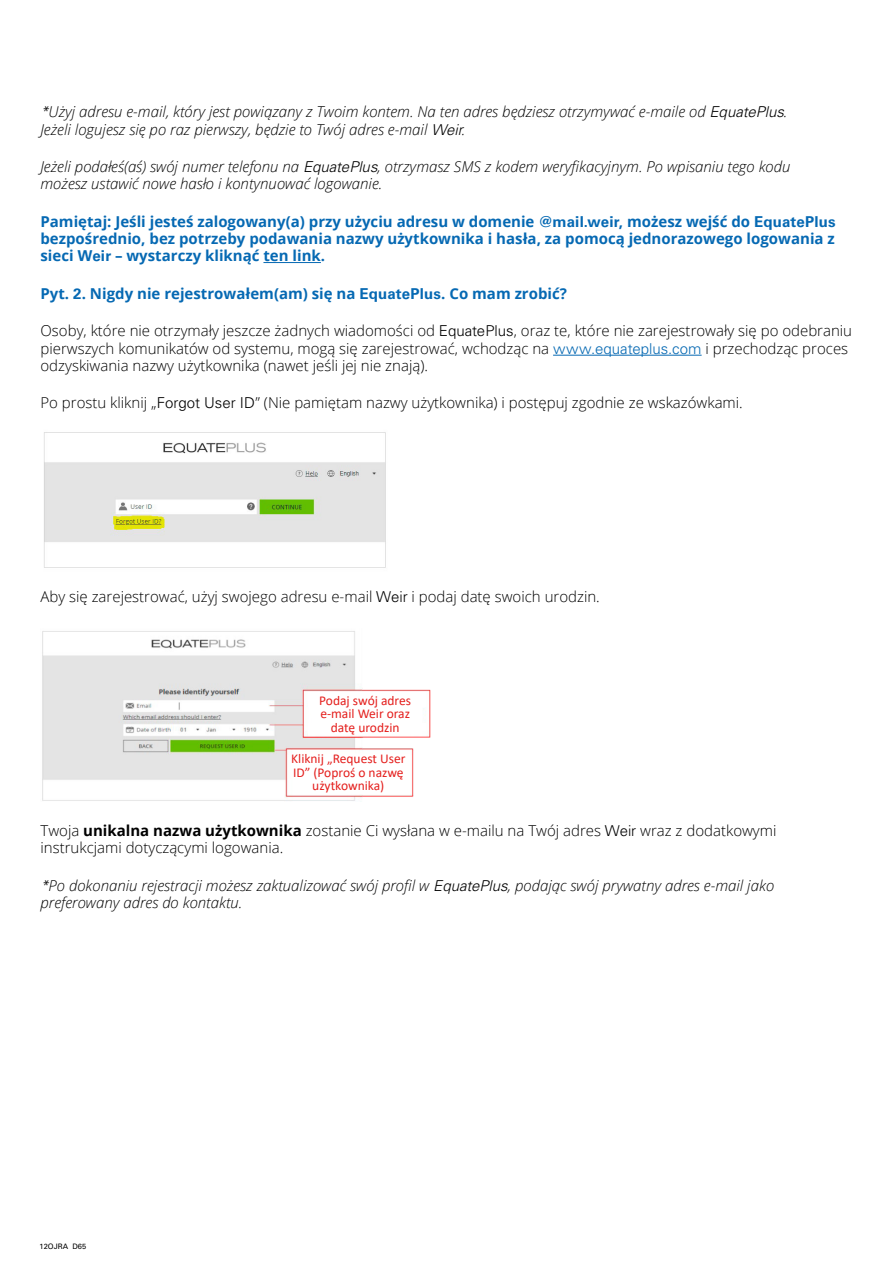
<style>
.page{position:relative;width:893px;height:1263px;background:#fff}
.page>*{position:absolute;margin:0;border:0;box-sizing:border-box;transform-origin:0 0}
.t1{font:300 15px/17.2px "Open Sans";color:#000}
.t2{font:italic 300 15px/17.2px "Open Sans";color:#000}
.t3{font:700 15px/17.2px "Open Sans";color:#0669b3;text-align:justify}
.t4{font:13.5px/13.5px "Calibri";color:#e41f1d;text-align:center}
.t5{font:7.5px "Univers LT Std";color:#000}
.s1{font-family:"Univers LT Std"}
.s2{font-family:"Univers LT Std";color:#0669b3}
.s3{font-weight:700}
</style>
<div class="page">
<img style="left:44px;top:432px;width:342px;height:136px">
<img style="left:42px;top:631px;width:388px;height:170px">
<hr style="left:263px;top:262px;width:58px;height:1px;background:#0669b3">
<hr style="left:553px;top:355px;width:149px;height:1px;background:#0669b3">
<p class="t2" style="left:40px;top:103px;width:748px"><span class="s1">*</span>Użyj adresu e-mail, który jest powiązany z Twoim kontem. Na ten adres będziesz otrzymywać e-maile od <span class="s1">EquatePlus</span>.<br>Jeżeli logujesz się po raz pierwszy, będzie to Twój adres e-mail <span class="s1">Weir</span>.</p>
<p class="t2" style="left:40px;top:158px;width:751px">Jeżeli podałeś(aś) swój numer telefonu na <span class="s1">EquatePlus</span>, otrzymasz SMS z kodem weryfikacyjnym. Po wpisaniu tego kodu możesz ustawić nowe hasło i kontynuować logowanie.</p>
<p class="t3" style="left:40px;top:212px;width:797px">Pamiętaj: Jeśli jesteś zalogowany(a) przy użyciu adresu w domenie <span class="s1">@mail.weir</span>, możesz wejść do <span class="s1">EquatePlus </span>bezpośrednio, bez potrzeby podawania nazwy użytkownika i hasła, za pomocą jednorazowego logowania z sieci <span class="s1">Weir</span> – wystarczy kliknąć ten link.</p>
<p class="t3" style="left:40px;top:284px;width:528px">Pyt. <span class="s1">2</span>. Nigdy nie rejestrowałem(am) się na <span class="s1">EquatePlus</span>. Co mam zrobić?</p>
<p class="t1" style="left:41px;top:322px;width:813px">Osoby, które nie otrzymały jeszcze żadnych wiadomości od <span class="s1">EquatePlus</span>, oraz te, które nie zarejestrowały się po odebraniu pierwszych komunikatów od systemu, mogą się zarejestrować, wchodząc na <span class="s2">www.equateplus.com</span> i przechodząc proces odzyskiwania nazwy użytkownika (nawet jeśli jej nie znają).</p>
<p class="t1" style="left:41px;top:394px;width:704px">Po prostu kliknij „<span class="s1">Forgot User ID</span>” (Nie pamiętam nazwy użytkownika) i postępuj zgodnie ze wskazówkami.</p>
<p class="t1" style="left:41px;top:587px;width:561px">Aby się zarejestrować, użyj swojego adresu e-mail <span class="s1">Weir</span> i podaj datę swoich urodzin.</p>
<p class="t4" style="left:319px;top:693px;width:93px">Podaj swój adres e-mail Weir oraz datę urodzin</p>
<p class="t4" style="left:291px;top:752px;width:116px">Kliknij „Request User<br>ID” (Poproś o nazwę użytkownika)</p>
<p class="t1" style="left:41px;top:821px;width:737px">Twoja <span class="s3">unikalna nazwa użytkownika</span> zostanie Ci wysłana w e-mailu na Twój adres <span class="s1">Weir</span> wraz z dodatkowymi instrukcjami dotyczącymi logowania.</p>
<p class="t2" style="left:41px;top:876px;width:735px"><span class="s1">*</span>Po dokonaniu rejestracji możesz zaktualizować swój profil w <span class="s1">EquatePlus</span>, podając swój prywatny adres e-mail jako preferowany adres do kontaktu.</p>
<p class="t5" style="left:40px;top:1242px;width:48px">12OJRA D65</p>
</div>
